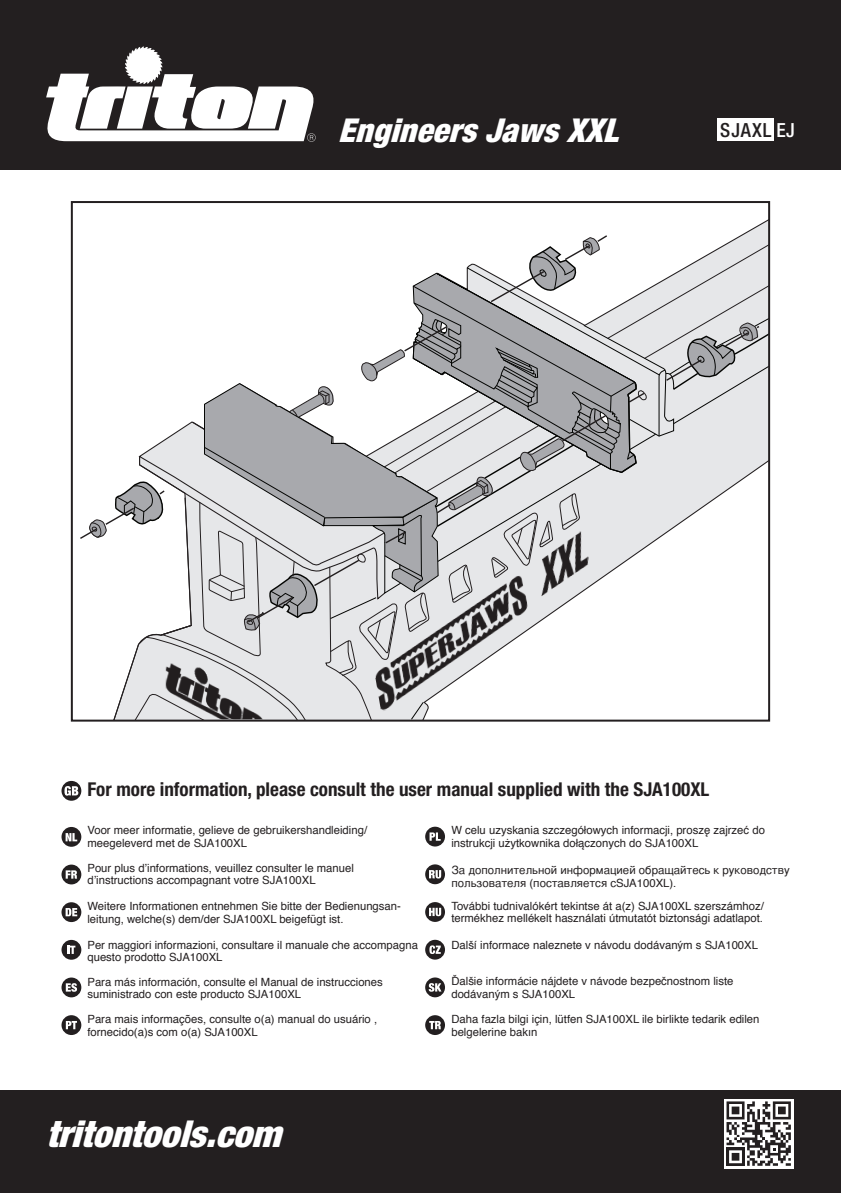
<style>
.page{position:relative;width:841px;height:1193px;background:#fff}
.page>*{position:absolute;margin:0;border:0;box-sizing:border-box;transform-origin:0 0}
.t1{font:italic 900 condensed 37px "Helvetica Neue LT Std";color:#fff}
.t2{font:italic 900 condensed 33px "Helvetica Neue LT Std";color:#fff}
.t3{font:500 condensed 19.4px "Helvetica Neue LT Std";letter-spacing:.05em;color:#231f20}
.t4{font:700 condensed 19px "Helvetica Neue LT Std";color:#231f20}
.t5{font:11.4px/12.8px "Helvetica";color:#231f20}
.s1{color:#fff}
</style>
<div class="page">
<div style="left:0;top:0;width:841px;height:169px;background:#231f20"></div>
<div style="left:717px;top:119px;width:56px;height:22px;background:#fff"></div>
<svg style="left:46px;top:46px;width:270px;height:96px"></svg>
<div style="left:0;top:1090px;width:841px;height:102px;background:#231f20"></div>
<svg style="left:724px;top:1099px;width:69px;height:69px"></svg>
<svg style="left:726px;top:1101px;width:64px;height:64px"></svg>
<svg style="left:80px;top:234px;width:687px;height:484px"></svg>
<div style="left:71px;top:201px;width:699px;height:520px;border:2px solid #231f20"></div>
<svg style="left:61px;top:826px;width:20px;height:20px"></svg>
<svg style="left:66px;top:832px;width:11px;height:9px"></svg>
<svg style="left:61px;top:780px;width:20px;height:20px"></svg>
<svg style="left:64px;top:785px;width:14px;height:10px"></svg>
<svg style="left:61px;top:864px;width:20px;height:20px"></svg>
<svg style="left:66px;top:870px;width:11px;height:8px"></svg>
<svg style="left:61px;top:902px;width:20px;height:19px"></svg>
<svg style="left:66px;top:907px;width:11px;height:9px"></svg>
<svg style="left:61px;top:939px;width:20px;height:20px"></svg>
<svg style="left:67px;top:945px;width:8px;height:8px"></svg>
<svg style="left:61px;top:977px;width:20px;height:20px"></svg>
<svg style="left:66px;top:982px;width:11px;height:9px"></svg>
<svg style="left:61px;top:1014px;width:20px;height:20px"></svg>
<svg style="left:66px;top:1020px;width:11px;height:8px"></svg>
<svg style="left:425px;top:826px;width:20px;height:20px"></svg>
<svg style="left:429px;top:832px;width:11px;height:8px"></svg>
<svg style="left:425px;top:864px;width:20px;height:20px"></svg>
<svg style="left:429px;top:869px;width:12px;height:9px"></svg>
<svg style="left:425px;top:901px;width:20px;height:20px"></svg>
<svg style="left:429px;top:907px;width:12px;height:9px"></svg>
<svg style="left:425px;top:939px;width:20px;height:20px"></svg>
<svg style="left:429px;top:945px;width:12px;height:8px"></svg>
<svg style="left:425px;top:1014px;width:20px;height:20px"></svg>
<svg style="left:429px;top:1020px;width:12px;height:8px"></svg>
<svg style="left:425px;top:977px;width:20px;height:20px"></svg>
<svg style="left:429px;top:982px;width:12px;height:9px"></svg>
<p class="t2" style="left:338px;top:110px;width:292px">EngineersJawsXXL</p>
<p class="t3" style="left:720px;top:118px;width:76px">SJAXL <span class="s1">EJ</span></p>
<p class="t4" style="left:87px;top:777px;width:623px">For more information, please consult the user manual supplied with the SJA100XL</p>
<p class="t5" style="left:87px;top:823px;width:281px">Voor meer informatie, gelieve de gebruikershandleiding/ meegeleverd met de SJA100XL</p>
<p class="t5" style="left:451px;top:823px;width:315px">W celu uzyskania szczegółowych informacji, proszę zajrzeć do instrukcji użytkownika dołączonych do SJA100XL</p>
<p class="t5" style="left:87px;top:860px;width:268px">Pour plus d’informations, veuillez consulter le manuel d’instructions accompagnant votre SJA100XL</p>
<p class="t5" style="left:87px;top:899px;width:315px">Weitere Informationen entnehmen Sie bitte der Bedienungsan&shy;leitung, welche(s) dem/der SJA100XL beigefügt ist.</p>
<p class="t5" style="left:87px;top:937px;width:332px">Per maggiori informazioni, consultare il manuale che accompagna questo prodotto SJA100XL</p>
<p class="t5" style="left:87px;top:974px;width:297px">Para más información, consulte el Manual de instrucciones suministrado con este producto SJA100XL</p>
<p class="t5" style="left:87px;top:1012px;width:291px">Para mais informações, consulte o(a) manual do usuário , fornecido(a)s com o(a) SJA100XL</p>
<p class="t1" style="left:46px;top:1110px;width:248px">tritontools.com</p>
<p class="t5" style="left:451px;top:862px;width:340px">За дополнительной информацией обращайтесь к руководству пользователя (поставляется сSJA100XL).</p>
<p class="t5" style="left:451px;top:898px;width:314px">További tudnivalókért tekintse át a(z) SJA100XL szerszámhoz/ termékhez mellékelt használati útmutatót biztonsági adatlapot.</p>
<p class="t5" style="left:451px;top:937px;width:308px">Další informace naleznete v návodu dodávaným s SJA100XL</p>
<p class="t5" style="left:451px;top:974px;width:284px">Ďalšie informácie nájdete v návode bezpečnostnom liste dodávaným s SJA100XL</p>
<p class="t5" style="left:451px;top:1012px;width:310px">Daha fazla bilgi için, lütfen SJA100XL ile birlikte tedarik edilen belgelerine bakın</p>
</div>
